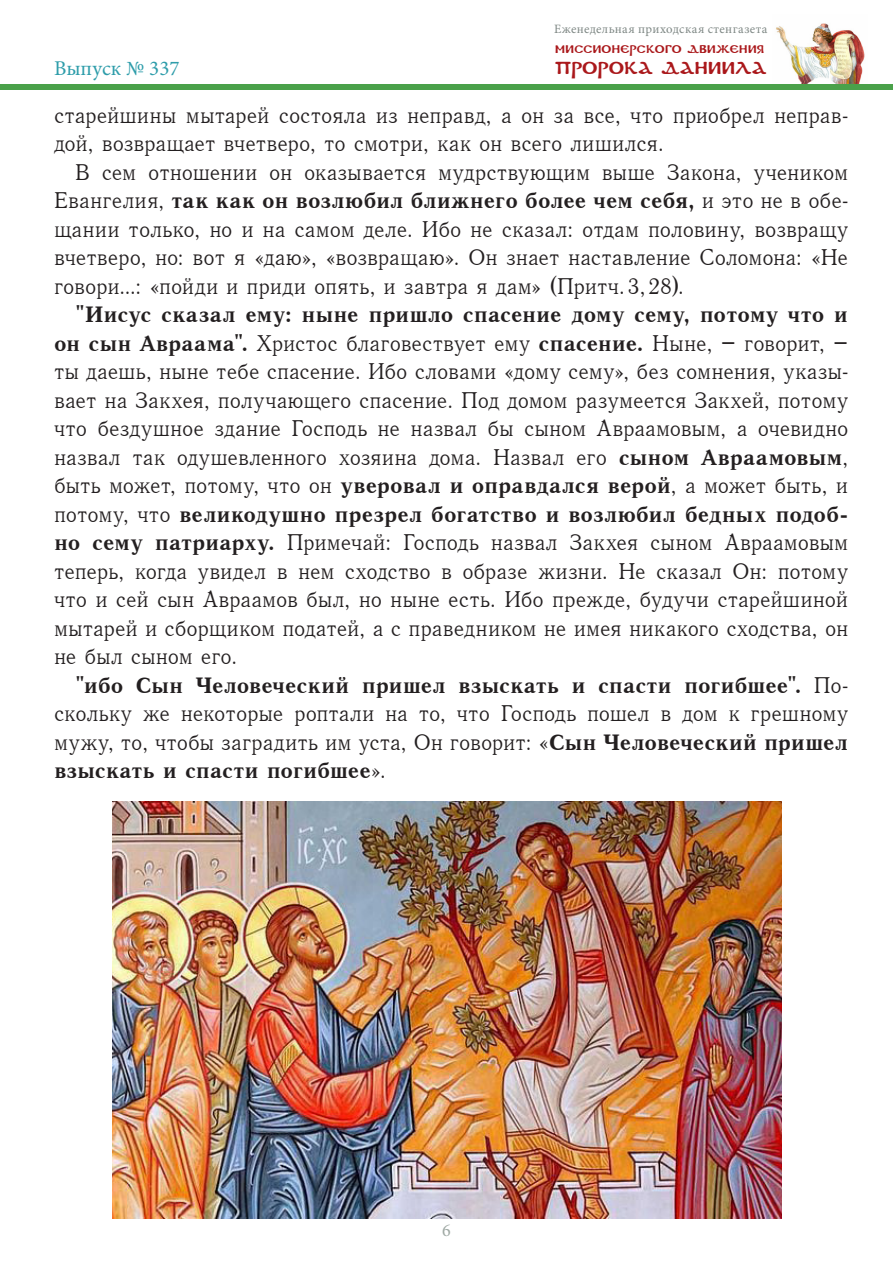
<style>
.page{position:relative;width:893px;height:1263px;background:#fff}
.page>*{position:absolute;margin:0;border:0;box-sizing:border-box;transform-origin:0 0}
._2__Основной_текст{font:22.5px/28.5px "Quant Antiqua C";letter-spacing:-.005em;color:#231f20;text-align:justify}
.t1{font:21px "Minion Pro";color:#2e9daa}
.t2{font:18px "Minion Pro";color:#9fa9a4}
.t3{font:17.1px "DS Coptic";letter-spacing:.01em;color:#aa181b}
.t4{font:12.75px "Minion Pro";letter-spacing:.03em;color:#7f8885}
.t5{font:10.95px "DS Coptic";letter-spacing:.025em;color:#aa181b}
.s1{font-family:"Quant Antiqua C Bold"}
</style>
<div class="page">
<img style="left:776px;top:23px;width:89px;height:61px">
<div style="left:0;top:84px;width:893px;height:5px;background:#4aa14a"></div>
<img style="left:113px;top:801px;width:668px;height:417px">
<p class="t1" style="left:54px;top:54px;width:127px">Выпуск № 337</p>
<p class="t4" style="left:554px;top:21px;width:215px">Еженедельная приходская стенгазета</p>
<p class="t5" style="left:555px;top:42px;width:210px">Миссионерского движения</p>
<p class="t3" style="left:555px;top:57px;width:213px">ПРОРОКА ДАНИИЛА</p>
<p class="_2__Основной_текст" style="left:54px;top:101px;width:796px">старейшины мытарей состояла из неправд, а он за все, что приобрел неправ&shy;дой, возвращает вчетверо, то смотри, как он всего лишился.</p>
<p class="_2__Основной_текст" style="left:54px;top:158px;width:796px;text-indent:21px">В сем отношении он оказывается мудрствующим выше Закона, учеником Евангелия, <span class="s1">так как он возлюбил ближнего более чем себя,</span> и это не в обе&shy;щании только, но и на самом деле. Ибо не сказал: отдам половину, возвращу вчетверо, но: вот я «даю», «возвращаю». Он знает наставление Соломона: «Не говори...: «пойди и приди опять, и завтра я дам» (Притч.3,28).</p>
<p class="_2__Основной_текст" style="left:54px;top:300px;width:796px;text-indent:21px"><span class="s1">"Иисус сказал ему: ныне пришло спасение дому сему, потому что и он сын Авраама".</span> Христос благовествует ему <span class="s1">спасение.</span> Ныне, – говорит, – ты даешь, ныне тебе спасение. Ибо словами «дому сему», без сомнения, указы&shy;вает на Закхея, получающего спасение. Под домом разумеется Закхей, потому что бездушное здание Господь не назвал бы сыном Авраамовым, а очевидно назвал так одушевленного хозяина дома. Назвал его <span class="s1">сыном Авраамовым</span>, быть может, потому, что он <span class="s1">уверовал и оправдался верой</span>, а может быть, и потому, что <span class="s1">великодушно презрел богатство и возлюбил бедных подоб&shy;но сему патриарху.</span> Примечай: Господь назвал Закхея сыном Авраамовым теперь, когда увидел в нем сходство в образе жизни. Не сказал Он: потому что и сей сын Авраамов был, но ныне есть. Ибо прежде, будучи старейшиной мытарей и сборщиком податей, а с праведником не имея никакого сходства, он не был сыном его.</p>
<p class="_2__Основной_текст" style="left:54px;top:671px;width:796px;text-indent:21px"><span class="s1">"ибо Сын Человеческий пришел взыскать и спасти погибшее".</span> По&shy;скольку же некоторые роптали на то, что Господь пошел в дом к грешному мужу, то, чтобы заградить им уста, Он говорит: «<span class="s1">Сын Человеческий пришел взыскать и спасти погибшее</span>».</p>
<p class="t2" style="left:442px;top:1218px;width:10px">6</p>
</div>
